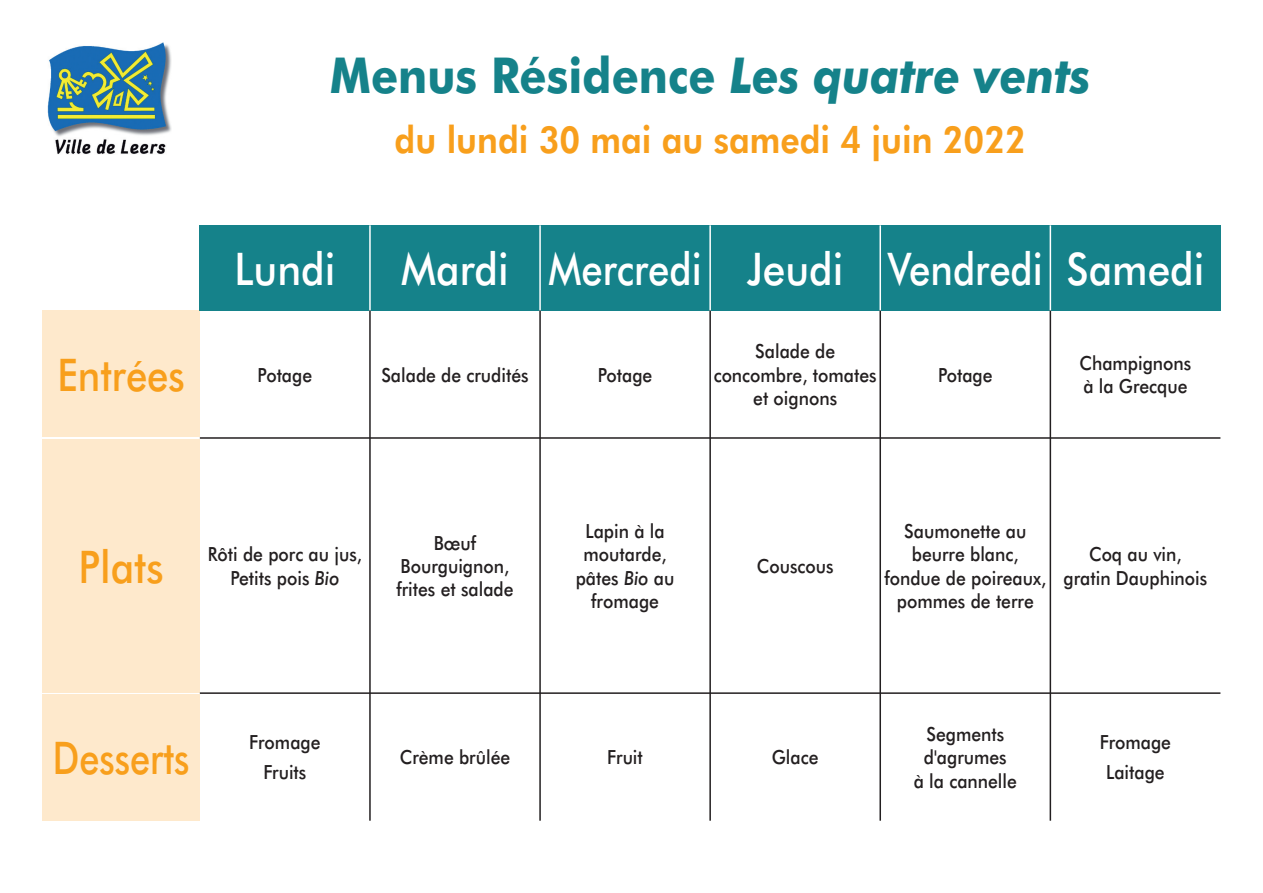
<style>
.page{position:relative;width:1263px;height:893px;background:#fff}
.page>*{position:absolute;margin:0;border:0;box-sizing:border-box;transform-origin:0 0}
.t1{font:700 49.5px "Futura BT";color:#15828a;scale:.9 1}
.t2{font:500 45px "Futura BT";color:#fff;scale:.9 1}
.t3{font:500 45px "Futura BT";color:#f89f1c;scale:.8 1}
.t4{font:500 45px "Futura BT";color:#f89f1c;scale:.85 1}
.t5{font:500 45px "Futura BT";color:#f89f1c;scale:.9 1}
.t6{font:800 37.5px "Futura BT";color:#f89f1c;scale:.9 1}
.t7{font:500 19.5px/23.4px "Futura BT";color:#231f20;text-align:center;scale:.9 1}
.s1{font-style:italic}
</style>
<div class="page">
<div style="left:43px;top:310px;width:157px;height:127px;background:#fee9cc"></div>
<div style="left:200px;top:225px;width:170px;height:85px;background:#15828a"></div>
<div style="left:370px;top:225px;width:170px;height:85px;background:#15828a"></div>
<div style="left:540px;top:225px;width:170px;height:85px;background:#15828a"></div>
<div style="left:710px;top:225px;width:170px;height:85px;background:#15828a"></div>
<div style="left:880px;top:225px;width:170px;height:85px;background:#15828a"></div>
<div style="left:1050px;top:225px;width:170px;height:85px;background:#15828a"></div>
<div style="left:43px;top:439px;width:157px;height:253px;background:#fee9cc"></div>
<div style="left:43px;top:694px;width:157px;height:127px;background:#fee9cc"></div>
<hr style="left:200px;top:437px;width:1020px;height:2px;background:#231f20">
<hr style="left:200px;top:692px;width:1020px;height:2px;background:#231f20">
<hr style="left:369px;top:310px;width:2px;height:511px;background:#231f20">
<hr style="left:539px;top:310px;width:2px;height:511px;background:#231f20">
<hr style="left:709px;top:310px;width:2px;height:511px;background:#231f20">
<hr style="left:879px;top:310px;width:2px;height:511px;background:#231f20">
<hr style="left:1049px;top:310px;width:2px;height:511px;background:#231f20">
<hr style="left:369px;top:225px;width:2px;height:85px;background:#fff">
<hr style="left:539px;top:225px;width:2px;height:85px;background:#fff">
<hr style="left:709px;top:225px;width:2px;height:85px;background:#fff">
<hr style="left:879px;top:225px;width:2px;height:85px;background:#fff">
<hr style="left:1049px;top:225px;width:2px;height:85px;background:#fff">
<img style="left:47px;top:43px;width:124px;height:111px">
<h1 class="t1" style="left:330px;top:45px;width:847px">Menus Résidence <span class="s1">Les quatre vents</span></h1>
<h3 class="t6" style="left:395px;top:117px;width:703px">du lundi 30 mai au samedi 4 juin 2022</h3>
<h2 class="t2" style="left:234px;top:242px;width:114px">Lundi</h2>
<h2 class="t2" style="left:401px;top:242px;width:894px">Mardi Mercredi Jeudi Vendredi Samedi</h2>
<h2 class="t4" style="left:58px;top:348px;width:151px">Entrées</h2>
<p class="t7" style="left:258px;top:363px;width:62px">Potage</p>
<p class="t7" style="left:381px;top:363px;width:165px">Salade de crudités</p>
<p class="t7" style="left:598px;top:363px;width:62px">Potage</p>
<p class="t7" style="left:714px;top:339px;width:183px">Salade de concombre, tomates et oignons</p>
<p class="t7" style="left:938px;top:363px;width:62px">Potage</p>
<p class="t7" style="left:1079px;top:351px;width:126px;text-align:left">Champignons à la Grecque</p>
<h2 class="t5" style="left:79px;top:539px;width:96px">Plats</h2>
<p class="t7" style="left:208px;top:542px;width:173px">Rôti de porc au jus,<br>Petits pois <span class="s1">Bio</span></p>
<p class="t7" style="left:396px;top:531px;width:132px">Bœuf<br>Bourguignon, frites et salade</p>
<p class="t7" style="left:576px;top:519px;width:111px">Lapin à la moutarde, pâtes <span class="s1">Bio</span> au fromage</p>
<p class="t7" style="left:757px;top:554px;width:87px">Couscous</p>
<p class="t7" style="left:884px;top:519px;width:182px">Saumonette au beurre blanc, fondue de poireaux, pommes de terre</p>
<p class="t7" style="left:1063px;top:542px;width:161px">Coq au vin, gratin Dauphinois</p>
<h2 class="t3" style="left:53px;top:731px;width:173px">Desserts</h2>
<p class="t7" style="left:249px;top:727px;width:81px;line-height:30px">Fromage<br>Fruits</p>
<p class="t7" style="left:400px;top:746px;width:124px">Crème brûlée</p>
<p class="t7" style="left:607px;top:746px;width:41px">Fruit</p>
<p class="t7" style="left:772px;top:746px;width:53px">Glace</p>
<p class="t7" style="left:914px;top:722px;width:116px">Segments d'agrumes<br>à la cannelle</p>
<p class="t7" style="left:1100px;top:727px;width:81px;line-height:30px">Fromage<br>Laitage</p>
</div>
